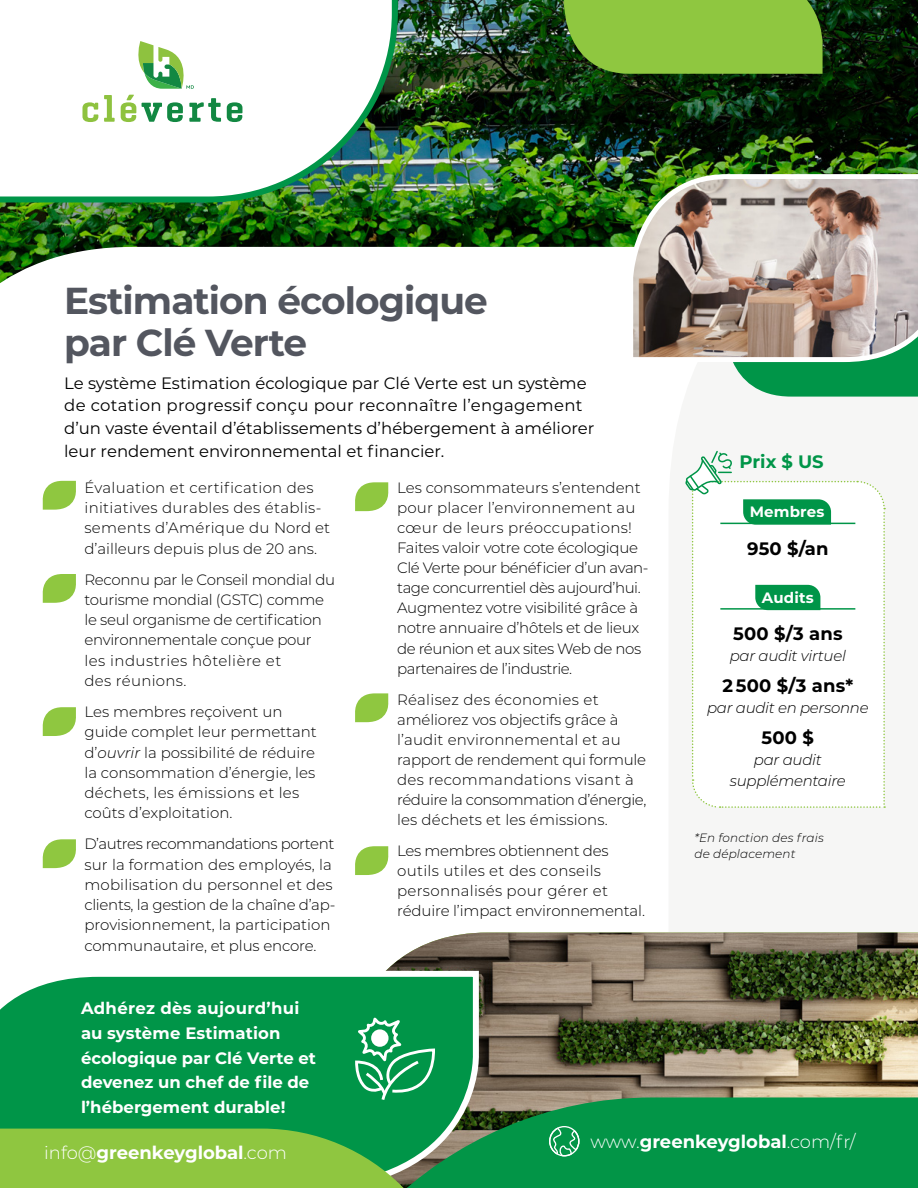
<style>
.page{position:relative;width:918px;height:1188px;background:#fff}
.page>*{position:absolute;margin:0;border:0;box-sizing:border-box;transform-origin:0 0}
.t1{font:700 37.5px/42px "Montserrat";letter-spacing:-.025em;color:#53565f}
.t2{font:700 18px "Montserrat";color:#fff}
.t3{font:700 18px "Montserrat";letter-spacing:.01em;color:#000}
.t4{font:700 18px "Montserrat";color:#009548}
.t5{font:16.5px/22.5px "Montserrat";color:#000}
.t6{font:700 16.5px/24.8px "Montserrat";color:#fff}
.t7{font:300 15px/20.1px "Montserrat";letter-spacing:-.005em;color:#000}
.t8{font:300 15px/20.2px "Montserrat";letter-spacing:.02em;color:#000}
.t9{font:italic 300 15px/21px "Montserrat";letter-spacing:-.02em;color:#000;text-align:center}
.t10{font:700 15px "Montserrat";letter-spacing:.01em;color:#fff}
.t11{font:italic 300 12px/16.5px "Montserrat";letter-spacing:.01em;color:#000}
.s1{font-style:italic}
.s2{font-weight:300}
</style>
<div class="page">
<img style="left:0;top:0;width:918px;height:245px">
<svg style="left:0;top:0;width:401px;height:206px"></svg>
<svg style="left:0;top:245px;width:625px;height:267px"></svg>
<svg style="left:734px;top:365px;width:184px;height:32px;background:#179e58"></svg>
<svg style="left:564px;top:0;width:259px;height:74px;background:#86bd3d"></svg>
<img style="left:625px;top:172px;width:293px;height:193px">
<svg style="left:42px;top:481px;width:35px;height:29px"></svg>
<svg style="left:42px;top:574px;width:34px;height:29px"></svg>
<svg style="left:42px;top:707px;width:34px;height:29px"></svg>
<svg style="left:42px;top:839px;width:34px;height:29px"></svg>
<svg style="left:354px;top:482px;width:36px;height:29px"></svg>
<svg style="left:355px;top:693px;width:34px;height:29px"></svg>
<svg style="left:355px;top:846px;width:34px;height:29px"></svg>
<img style="left:389px;top:933px;width:529px;height:164px">
<svg style="left:0;top:968px;width:482px;height:161px;background:#179d57"></svg>
<svg style="left:134px;top:41px;width:60px;height:48px"></svg>
<svg style="left:82px;top:102px;width:16px;height:20px"></svg>
<svg style="left:104px;top:95px;width:11px;height:27px"></svg>
<svg style="left:121px;top:95px;width:15px;height:27px"></svg>
<svg style="left:142px;top:102px;width:41px;height:20px"></svg>
<svg style="left:189px;top:98px;width:32px;height:24px"></svg>
<svg style="left:227px;top:102px;width:15px;height:20px"></svg>
<svg style="left:685px;top:450px;width:201px;height:358px"></svg>
<svg style="left:275px;top:1097px;width:643px;height:91px;background:#0b9249"></svg>
<svg style="left:0;top:1129px;width:461px;height:59px;background:#79bb45"></svg>
<svg style="left:548px;top:1125px;width:32px;height:32px"></svg>
<svg style="left:353px;top:1014px;width:83px;height:89px;background:#2da768"></svg>
<div style="left:373px;top:1031px;width:14px;height:14px;background:#fff;border-radius:50%"></div>
<div style="left:371px;top:1029px;width:18px;height:18px;border:3px solid #fff;border-radius:50%"></div>
<h1 class="t1" style="left:64px;top:277px;width:425px">Estimation écologique par Clé Verte</h1>
<p class="t5" style="left:64px;top:371px;width:532px">Le système Estimation écologique par Clé Verte est un système de cotation progressif conçu pour reconnaître l’engagement d’un vaste éventail d’établissements d’hébergement à améliorer leur rendement environnemental et financier.</p>
<p class="t8" style="left:84px;top:477px;width:247px">Évaluation et certification des initiatives durables des établis&shy;sements d’Amérique du Nord et d’ailleurs depuis plus de 20 ans.</p>
<p class="t7" style="left:84px;top:569px;width:252px">Reconnu par le Conseil mondial du tourisme mondial (GSTC) comme le seul organisme de certification environnementale conçue pour les industries hôtelière et<br>des réunions.</p>
<p class="t7" style="left:84px;top:701px;width:234px">Les membres reçoivent un guide complet leur permettant d’<span class="s1">ouvrir</span> la possibilité de réduire la consommation d’énergie, les déchets, les émissions et les coûts d’exploitation.</p>
<p class="t7" style="left:84px;top:833px;width:252px">D’autres recommandations portent sur la formation des employés, la mobilisation du personnel et des clients, la gestion de la chaîne d’ap&shy;provisionnement, la participation communautaire, et plus encore.</p>
<p class="t7" style="left:397px;top:477px;width:253px">Les consommateurs s’entendent pour placer l’environnement au cœur de leurs préoccupations!<br>Faites valoir votre cote écologique Clé Verte pour bénéficier d’un avan&shy;tage concurrentiel dès aujourd’hui.<br>Augmentez votre visibilité grâce à notre annuaire d’hôtels et de lieux de réunion et aux sites Web de nos partenaires de l’industrie.</p>
<p class="t7" style="left:397px;top:689px;width:251px">Réalisez des économies et améliorez vos objectifs grâce à l’audit environnemental et au rapport de rendement qui formule des recommandations visant à réduire la consommation d’énergie, les déchets et les émissions.</p>
<p class="t7" style="left:397px;top:840px;width:249px">Les membres obtiennent des outils utiles et des conseils personnalisés pour gérer et réduire l’impact environnemental.</p>
<p class="t6" style="left:81px;top:995px;width:237px">Adhérez dès aujourd’hui au système Estimation écologique par Clé Verte et devenez un chef de file de l’hébergement durable!</p>
<p class="t4" style="left:740px;top:449px;width:86px">Prix $ US</p>
<p class="t10" style="left:750px;top:501px;width:76px">Membres</p>
<p class="t3" style="left:747px;top:536px;width:83px">950 $/an</p>
<p class="t10" style="left:762px;top:587px;width:53px">Audits</p>
<p class="t3" style="left:733px;top:621px;width:111px">500 $/3 ans</p>
<p class="t9" style="left:730px;top:645px;width:118px">par audit virtuel</p>
<p class="t3" style="left:722px;top:673px;width:132px">2 500 $/3 ans*</p>
<p class="t9" style="left:707px;top:697px;width:163px">par audit en personne</p>
<p class="t3" style="left:762px;top:725px;width:54px">500 $</p>
<p class="t9" style="left:730px;top:749px;width:117px">par audit supplémentaire</p>
<p class="t11" style="left:694px;top:829px;width:131px">*En fonction des frais de déplacement</p>
<p class="t2" style="left:44px;top:1139px;width:244px"><span class="s2">info@</span>greenkeyglobal<span class="s2">.com</span></p>
<p class="t2" style="left:590px;top:1129px;width:267px"><span class="s2">www.</span>greenkeyglobal<span class="s2">.com/fr/</span></p>
</div>
